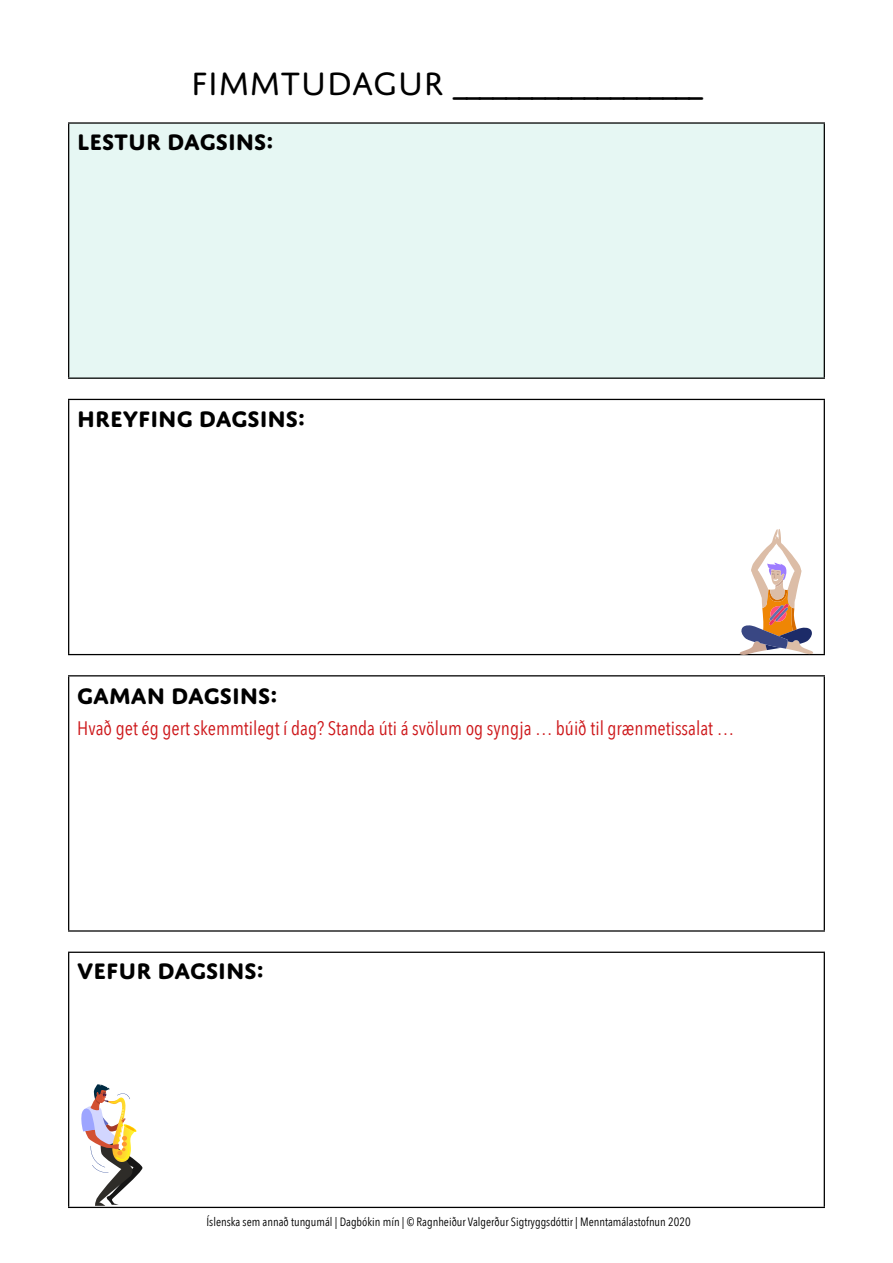
<style>
.page{position:relative;width:893px;height:1263px;background:#fff}
.page>*{position:absolute;margin:0;border:0;box-sizing:border-box;transform-origin:0 0}
.t1{font:34.5px "Domus Titling";color:#000}
.t2{font:700 24px "Domus Titling";color:#000}
.t3{font:19.5px "Avenir Next Condensed";color:#cd1619}
.t4{font:12px "Avenir Next Condensed";color:#000}
</style>
<div class="page">
<div style="left:69px;top:123px;width:755px;height:255px;background:#e6f7f3"></div>
<hr style="left:68px;top:122px;width:757px;height:2px;background:#000">
<hr style="left:68px;top:124px;width:1px;height:253px;background:#000">
<hr style="left:824px;top:124px;width:1px;height:253px;background:#000">
<hr style="left:68px;top:377px;width:757px;height:2px;background:#000">
<hr style="left:68px;top:399px;width:757px;height:1px;background:#000">
<hr style="left:68px;top:400px;width:1px;height:254px;background:#000">
<hr style="left:824px;top:400px;width:1px;height:254px;background:#000">
<hr style="left:68px;top:654px;width:757px;height:1px;background:#000">
<hr style="left:68px;top:675px;width:757px;height:1px;background:#000">
<hr style="left:68px;top:676px;width:1px;height:254px;background:#000">
<hr style="left:824px;top:676px;width:1px;height:254px;background:#000">
<hr style="left:68px;top:930px;width:757px;height:2px;background:#000">
<hr style="left:68px;top:952px;width:757px;height:1px;background:#000">
<hr style="left:68px;top:953px;width:1px;height:254px;background:#000">
<hr style="left:824px;top:953px;width:1px;height:254px;background:#000">
<hr style="left:68px;top:1207px;width:757px;height:1px;background:#000">
<svg style="left:740px;top:529px;width:73px;height:126px"></svg>
<svg style="left:81px;top:1084px;width:61px;height:122px"></svg>
<h1 class="t1" style="left:191px;top:64px;width:513px">FIMMTUDAGUR ___________________</h1>
<h2 class="t2" style="left:77px;top:128px;width:197px">LESTUR DAGSINS:</h2>
<h2 class="t2" style="left:77px;top:404px;width:229px">HREYFING DAGSINS:</h2>
<h2 class="t2" style="left:77px;top:681px;width:201px">GAMAN DAGSINS:</h2>
<h3 class="t3" style="left:77px;top:712px;width:659px">Hvað get ég gert skemmtilegt í dag? Standa úti á svölum og syngja … búið til grænmetissalat …</h3>
<h2 class="t2" style="left:77px;top:957px;width:188px">VEFUR DAGSINS:</h2>
<p class="t4" style="left:207px;top:1212px;width:486px">Íslenska sem annað tungumál | Dagbókin mín | © Ragnheiður Valgerður Sigtryggsdóttir | Menntamálastofnun 2020</p>
</div>
